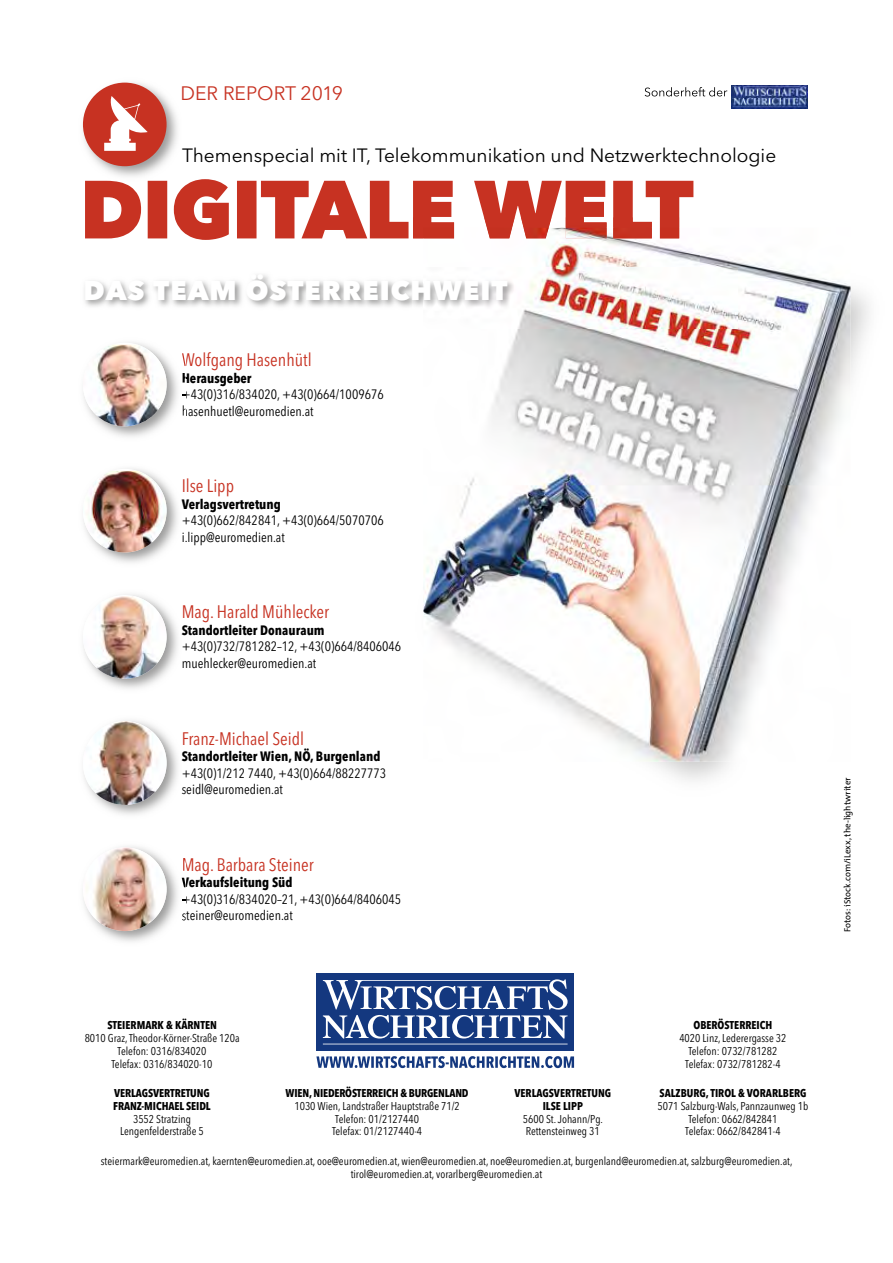
<style>
.page{position:relative;width:893px;height:1263px;background:#fff}
.page>*{position:absolute;margin:0;border:0;box-sizing:border-box;transform-origin:0 0}
.t1{font:800 27px "Avenir Next";letter-spacing:.035em;color:#fff}
.t2{font:19.35px "Avenir Next";color:#c73222}
.t3{font:19.05px "Avenir Next";color:#000}
.t4{font:18px "Avenir Next Condensed";color:#c73222}
.t5{font:13.5px/16.5px "Avenir Next Condensed";color:#000}
.t6{font:700 13.5px "Avenir Next Condensed";color:#000}
.t7{font:11.25px/12.8px "Avenir Next Condensed";color:#000;text-align:center}
.t8{font:700 11.25px/12.8px "Avenir Next Condensed";letter-spacing:-.005em;color:#000;text-align:center}
.t9{font:9px "T Mix";color:#000}
</style>
<div class="page">
<img style="left:82px;top:82px;width:96px;height:95px">
<div style="left:83px;top:83px;width:84px;height:83px;background:#c73222;border-radius:50%"></div>
<svg style="left:104px;top:96px;width:44px;height:55px"></svg>
<svg style="left:645px;top:87px;width:82px;height:10px"></svg>
<img style="left:732px;top:86px;width:76px;height:23px">
<svg style="left:85px;top:179px;width:608px;height:61px"></svg>
<img style="left:413px;top:217px;width:266px;height:21px">
<img style="left:423px;top:228px;width:427px;height:534px">
<img style="left:423px;top:228px;width:256px;height:10px">
<div style="left:316px;top:973px;width:258px;height:78px;background:#14387f"></div>
<svg style="left:323px;top:979px;width:245px;height:65px"></svg>
<svg style="left:316px;top:1056px;width:258px;height:12px"></svg>
<img style="left:84px;top:267px;width:653px;height:62px">
<img style="left:101px;top:342px;width:85px;height:95px">
<svg style="left:182px;top:353px;width:4px;height:13px"></svg>
<svg style="left:183px;top:373px;width:3px;height:9px"></svg>
<svg style="left:183px;top:405px;width:3px;height:10px"></svg>
<img style="left:83px;top:345px;width:84px;height:81px">
<img style="left:102px;top:720px;width:76px;height:95px">
<img style="left:83px;top:721px;width:84px;height:84px">
<img style="left:101px;top:468px;width:77px;height:95px">
<img style="left:83px;top:471px;width:84px;height:81px">
<img style="left:102px;top:594px;width:76px;height:95px">
<img style="left:83px;top:596px;width:84px;height:83px">
<img style="left:101px;top:846px;width:85px;height:96px">
<svg style="left:183px;top:858px;width:3px;height:13px"></svg>
<svg style="left:182px;top:878px;width:4px;height:9px"></svg>
<svg style="left:182px;top:913px;width:4px;height:7px"></svg>
<img style="left:83px;top:847px;width:84px;height:84px">
<h2 class="t2" style="left:180px;top:77px;width:164px">DER REPORT 2019</h2>
<h3 class="t3" style="left:182px;top:139px;width:596px">Themenspecial mit IT, Telekommunikation und Netzwerktechnologie</h3>
<h1 class="t1" style="left:84px;top:274px;width:426px">DAS TEAM ÖSTERREICHWEIT</h1>
<h3 class="t4" style="left:182px;top:344px;width:131px">Wolfgang Hasenhütl</h3>
<p class="t6" style="left:182px;top:369px;width:71px">Herausgeber</p>
<p class="t5" style="left:182px;top:385px;width:203px">+43(0)316/834020, +43(0)664/1009676 hasenhuetl@euromedien.at</p>
<h3 class="t4" style="left:182px;top:470px;width:54px">Ilse Lipp</h3>
<p class="t6" style="left:182px;top:496px;width:101px">Verlagsvertretung</p>
<p class="t5" style="left:182px;top:512px;width:203px">+43(0)662/842841, +43(0)664/5070706 i.lipp@euromedien.at</p>
<h3 class="t4" style="left:182px;top:597px;width:149px">Mag. Harald Mühlecker</h3>
<p class="t6" style="left:182px;top:622px;width:144px">Standortleiter Donauraum</p>
<p class="t5" style="left:182px;top:638px;width:221px">+43(0)732/781282–12, +43(0)664/8406046 muehlecker@euromedien.at</p>
<h3 class="t4" style="left:182px;top:723px;width:124px">Franz-Michael Seidl</h3>
<p class="t6" style="left:182px;top:748px;width:200px">Standortleiter Wien, NÖ, Burgenland</p>
<p class="t5" style="left:182px;top:764px;width:206px">+43(0)1/212 7440, +43(0)664/88227773 seidl@euromedien.at</p>
<h3 class="t4" style="left:182px;top:849px;width:134px">Mag. Barbara Steiner</h3>
<p class="t6" style="left:182px;top:874px;width:112px">Verkaufsleitung Süd</p>
<p class="t5" style="left:182px;top:890px;width:221px">+43(0)316/834020–21, +43(0)664/8406045 steiner@euromedien.at</p>
<p class="t8" style="left:107px;top:1019px;width:111px">STEIERMARK &amp; KÄRNTEN</p>
<p class="t7" style="left:85px;top:1031px;width:156px">8010 Graz, Theodor-Körner-Straße 120a<br>Telefon: 0316/834020<br>Telefax: 0316/834020-10</p>
<p class="t8" style="left:113px;top:1087px;width:99px;text-align:left">VERLAGSVERTRETUNG<br>FRANZ-MICHAEL SEIDL</p>
<p class="t7" style="left:120px;top:1112px;width:85px">3552 Stratzing<br>Lengenfelderstraße 5</p>
<p class="t8" style="left:286px;top:1087px;width:184px">WIEN, NIEDERÖSTERREICH &amp; BURGENLAND</p>
<p class="t7" style="left:294px;top:1099px;width:167px">1030 Wien, Landstraßer Hauptstraße 71/2<br>Telefon: 01/2127440<br>Telefax: 01/2127440-4</p>
<p class="t8" style="left:514px;top:1087px;width:98px">VERLAGSVERTRETUNG<br>ILSE LIPP</p>
<p class="t7" style="left:523px;top:1112px;width:82px;text-align:left">5600 St. Johann/Pg.<br>Rettensteinweg 31</p>
<p class="t8" style="left:693px;top:1019px;width:80px">OBERÖSTERREICH</p>
<p class="t7" style="left:679px;top:1031px;width:109px">4020 Linz, Lederergasse 32<br>Telefon: 0732/781282<br>Telefax: 0732/781282-4</p>
<p class="t8" style="left:659px;top:1087px;width:148px">SALZBURG, TIROL &amp; VORARLBERG</p>
<p class="t7" style="left:657px;top:1099px;width:152px">5071 Salzburg-Wals, Pannzaunweg 1b<br>Telefon: 0662/842841<br>Telefax: 0662/842841-4</p>
<p class="t7" style="left:101px;top:1154px;width:693px">steiermark@euromedien.at, kaernten@euromedien.at, ooe@euromedien.at, wien@euromedien.at, noe@euromedien.at, burgenland@euromedien.at, salzburg@euromedien.at, tirol@euromedien.at, vorarlberg@euromedien.at</p>
<p class="t9" style="left:840px;top:932px;width:156px;rotate:-90deg">Fotos: iStock.com/iLexx, the-lightwriter</p>
</div>
